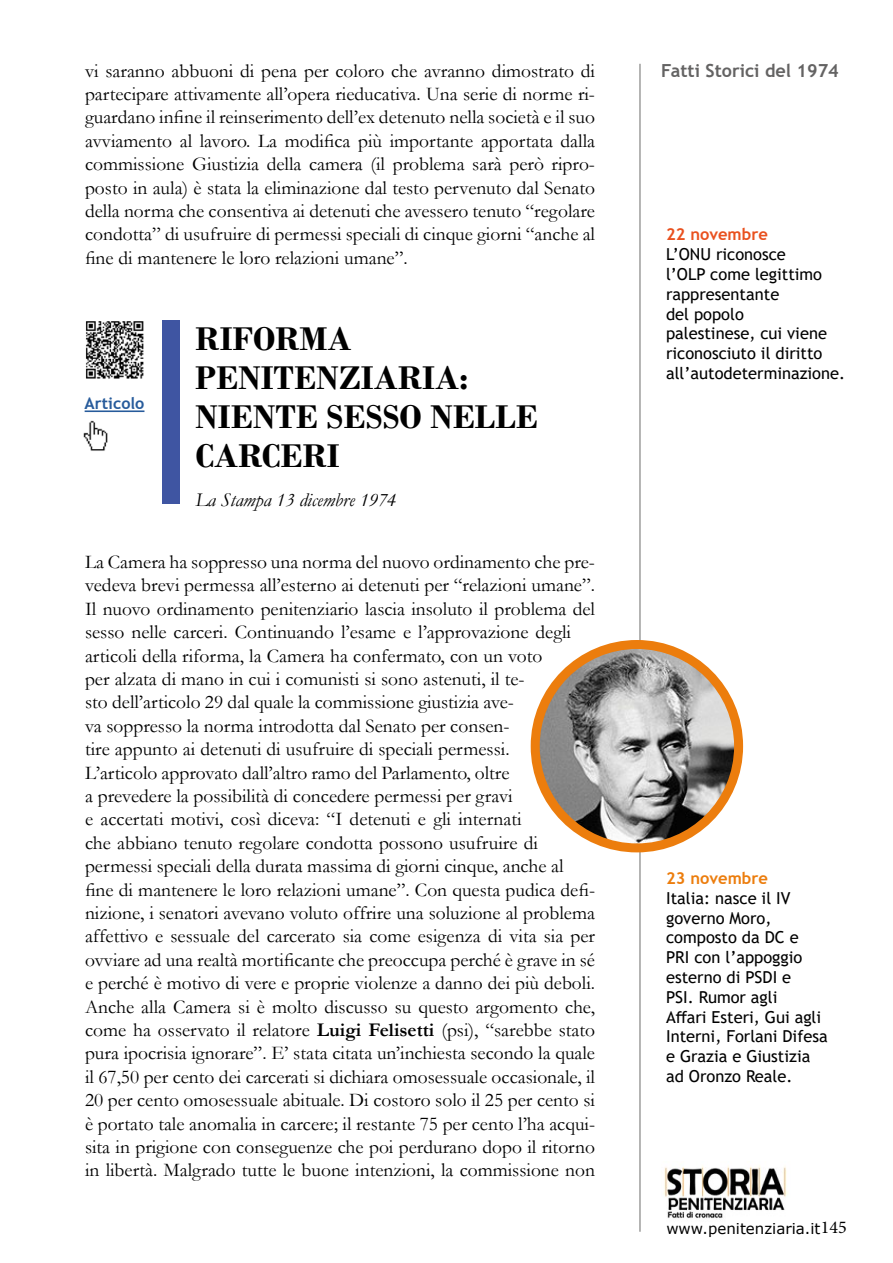
<style>
.page{position:relative;width:893px;height:1263px;background:#fff}
.page>*{position:absolute;margin:0;border:0;box-sizing:border-box;transform-origin:0 0}
.t1{font:700 34.5px/39px "Bodoni";color:#000}
.t2{font:19.5px/23.4px "Garamond";color:#000;text-align:justify}
.t3{font:italic 19.5px "Garamond";color:#000}
.t4{font:700 18px "Trebuchet MS";color:#646363}
.t5{font:16.5px/19.8px "Trebuchet MS";color:#000}
.t6{font:700 16.5px "Trebuchet MS";color:#e9511f}
.t7{font:700 16.5px "Trebuchet MS";color:#ec7d0d}
.t8{font:700 16.2px "Trebuchet MS";color:#275b9b}
.t9{font:15px "Verdana";color:#000}
.s1{font-weight:700}
.s2{font-family:"Minion Pro";font-size:18px}
</style>
<div class="page">
<hr style="left:639px;top:64px;width:2px;height:1168px;background:#9d9d9c">
<img style="left:664px;top:1166px;width:123px;height:53px">
<div style="left:163px;top:320px;width:17px;height:184px;background:#3f55a2"></div>
<img style="left:85px;top:321px;width:59px;height:58px">
<hr style="left:85px;top:410px;width:59px;height:2px;background:#275b9b">
<img style="left:83px;top:420px;width:25px;height:31px">
<img style="left:535px;top:644px;width:204px;height:204px;border-radius:102px">
<div style="left:531px;top:640px;width:212px;height:212px;border:9px solid #ec7d0d;border-radius:50%"></div>
<p class="t2" style="left:85px;top:58px;width:511px">vi saranno abbuoni di pena per coloro che avranno dimostrato di</p>
<p class="t4" style="left:661px;top:59px;width:179px">Fatti Storici del 1974</p>
<p class="t2" style="left:85px;top:82px;width:512px">partecipare attivamente all’opera rieducativa. Una serie di norme ri&shy;guardano infine il reinserimento dell’ex detenuto nella società e il suo avviamento al lavoro. La modifica più importante apportata dalla commissione Giustizia della camera (il problema sarà però ripro&shy;posto in aula) è stata la eliminazione dal testo pervenuto dal Senato della norma che consentiva ai detenuti che avessero tenuto “regolare condotta” di usufruire di permessi speciali di cinque giorni “anche al fine di mantenere le loro relazioni umane”.</p>
<p class="t6" style="left:666px;top:224px;width:103px">22 novembre</p>
<p class="t5" style="left:666px;top:244px;width:181px">L’ONU riconosce<br>l’OLP come legittimo rappresentante<br>del popolo<br>palestinese, cui viene riconosciuto il diritto all’autodeterminazione.</p>
<h1 class="t1" style="left:196px;top:319px;width:344px">RIFORMA<br>PENITENZIARIA:<br>NIENTE SESSO NELLE<br>CARCERI</h1>
<p class="t3" style="left:196px;top:486px;width:202px">La Stampa 13 dicembre 1974</p>
<p class="t8" style="left:85px;top:393px;width:61px">Articolo</p>
<p class="t2" style="left:85px;top:550px;width:512px;text-align:left">La Camera ha soppresso una norma del nuovo ordinamento che pre&shy;vedeva brevi permessa all’esterno ai detenuti per “relazioni umane”.<br>Il nuovo ordinamento penitenziario lascia insoluto il problema del sesso nelle carceri. Continuando l’esame e l’approvazione degli articoli della riforma, la Camera ha confermato, con un voto<br>per alzata di mano in cui i comunisti si sono astenuti, il te-<br>sto dell’articolo 29 dal quale la commissione giustizia ave-<br>va soppresso la norma introdotta dal Senato per consen-<br>tire appunto ai detenuti di usufruire di speciali permessi.<br>L’articolo approvato dall’altro ramo del Parlamento, oltre<br>a prevedere la possibilità di concedere permessi per gravi<br>e accertati motivi, così diceva: “I detenuti e gli internati<br>che abbiano tenuto regolare condotta possono usufruire di permessi speciali della durata massima di giorni cinque, anche al fine di mantenere le loro relazioni umane”. Con questa pudica defi&shy;nizione, i senatori avevano voluto offrire una soluzione al problema affettivo e sessuale del carcerato sia come esigenza di vita sia per ovviare ad una realtà mortificante che preoccupa perché è grave in sé e perché è motivo di vere e proprie violenze a danno dei più deboli.<br>Anche alla Camera si è molto discusso su questo argomento che, come ha osservato il relatore <span class="s1">Luigi Felisetti</span> (psi), “sarebbe stato pura ipocrisia ignorare”. E’ stata citata un’inchiesta secondo la quale il 67,50 per cento dei carcerati si dichiara omosessuale occasionale, il 20 per cento omosessuale abituale. Di costoro solo il 25 per cento si è portato tale anomalia in carcere; il restante 75 per cento l’ha acqui&shy;sita in prigione con conseguenze che poi perdurano dopo il ritorno in libertà. Malgrado tutte le buone intenzioni, la commissione non</p>
<p class="t7" style="left:666px;top:868px;width:103px">23 novembre</p>
<p class="t5" style="left:666px;top:888px;width:163px">Italia: nasce il IV governo Moro, composto da DC e<br>PRI con l’appoggio esterno di PSDI e<br>PSI. Rumor agli<br>Affari Esteri, Gui agli<br>Interni, Forlani Difesa e Grazia e Giustizia ad Oronzo Reale.</p>
<p class="t9" style="left:666px;top:1218px;width:182px">www.penitenziaria.it<span class="s2">145</span></p>
</div>
